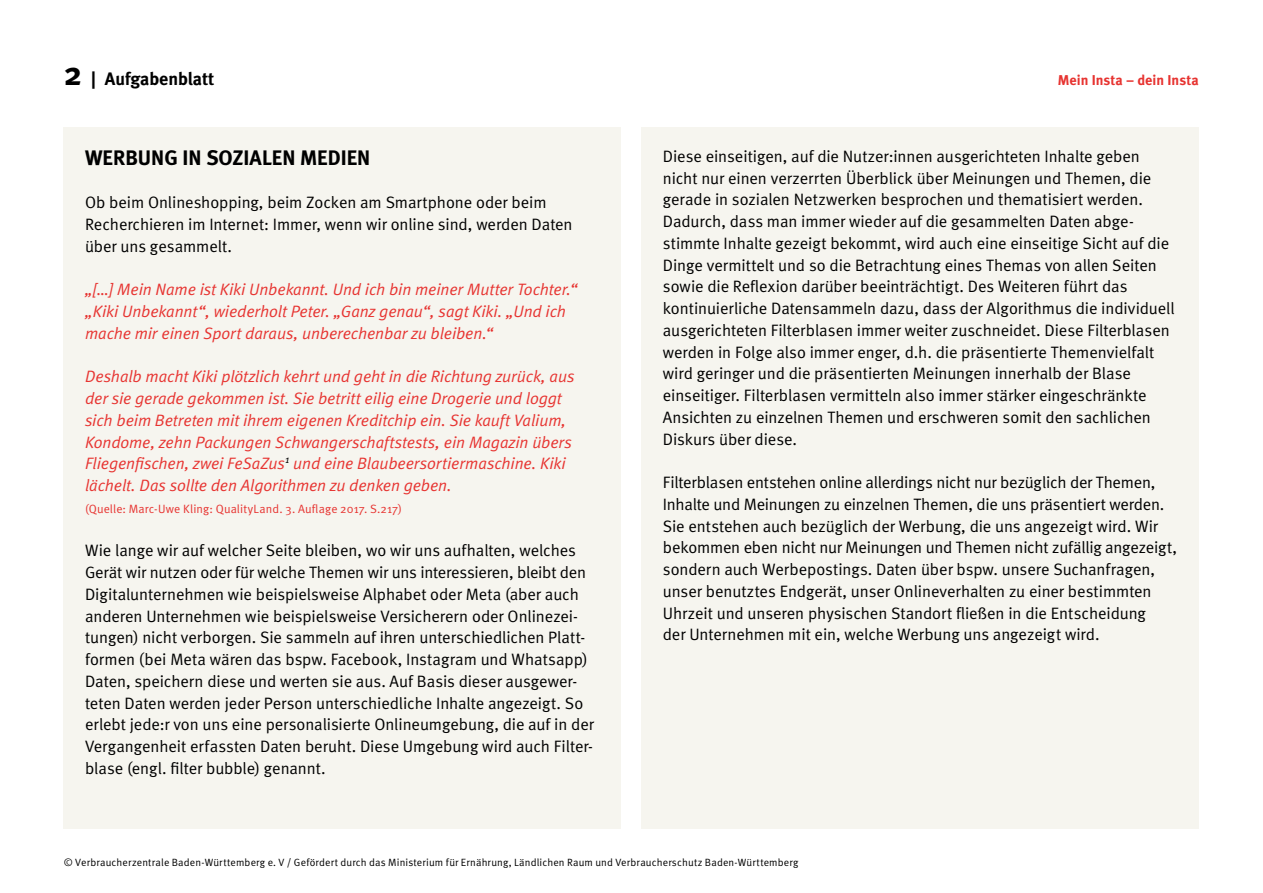
<style>
.page{position:relative;width:1263px;height:893px;background:#fff}
.page>*{position:absolute;margin:0;border:0;box-sizing:border-box;transform-origin:0 0}
.t1{font:700 21px "Meta";color:#000}
.t2{font:700 18px "Meta";color:#000}
.t3{font:16.5px/21.8px "Meta Normal";letter-spacing:-.005em;color:#000}
.t4{font:italic 16.5px/21.8px "Meta Normal";letter-spacing:-.005em;color:#e73431}
.t5{font:700 14.25px "Meta";letter-spacing:.005em;color:#e73431}
.t6{font:12px "Meta Normal";letter-spacing:.01em;color:#e73431}
.t7{font:10.5px "Meta Normal";letter-spacing:.015em;color:#000}
.s1{font-size:33px}
</style>
<div class="page">
<div style="left:64px;top:128px;width:557px;height:701px;background:#f6f5ef"></div>
<div style="left:642px;top:128px;width:557px;height:701px;background:#f6f5ef"></div>
<p class="t2" style="left:64px;top:68px;width:152px"><span class="s1">2</span> | Aufgabenblatt</p>
<p class="t5" style="left:1058px;top:72px;width:142px">Mein Insta – dein Insta</p>
<p class="t1" style="left:85px;top:145px;width:287px">WERBUNG IN SOZIALEN MEDIEN</p>
<p class="t3" style="left:85px;top:192px;width:489px">Ob beim Onlineshopping, beim Zocken am Smartphone oder beim<br>Recherchieren im Internet: Immer, wenn wir online sind, werden Daten über uns gesammelt.</p>
<p class="t4" style="left:85px;top:279px;width:494px">„[…] Mein Name ist Kiki Unbekannt. Und ich bin meiner Mutter Tochter.“ „Kiki Unbekannt“, wiederholt Peter. „Ganz genau“, sagt Kiki. „Und ich mache mir einen Sport daraus, unberechenbar zu bleiben.“</p>
<p class="t4" style="left:85px;top:366px;width:491px">Deshalb macht Kiki plötzlich kehrt und geht in die Richtung zurück, aus der sie gerade gekommen ist. Sie betritt eilig eine Drogerie und loggt sich beim Betreten mit ihrem eigenen Kreditchip ein. Sie kauft Valium, Kondome, zehn Packungen Schwangerschaftstests, ein Magazin übers Fliegenfischen, zwei FeSaZus<sup>1</sup> und eine Blaubeersortiermaschine. Kiki lächelt. Das sollte den Algorithmen zu denken geben.</p>
<p class="t6" style="left:85px;top:502px;width:318px">(Quelle: Marc-Uwe Kling: QualityLand. 3. Auflage 2017. S.217)</p>
<p class="t3" style="left:85px;top:540px;width:510px">Wie lange wir auf welcher Seite bleiben, wo wir uns aufhalten, welches Gerät wir nutzen oder für welche Themen wir uns interessieren, bleibt den Digitalunternehmen wie beispielsweise Alphabet oder Meta (aber auch anderen Unternehmen wie beispielsweise Versicherern oder Onlinezei&shy;tungen) nicht verborgen. Sie sammeln auf ihren unterschiedlichen Platt&shy;formen (bei Meta wären das bspw. Facebook, Instagram und Whatsapp)<br>Daten, speichern diese und werten sie aus. Auf Basis dieser ausgewer&shy;teten Daten werden jeder Person unterschiedliche Inhalte angezeigt. So erlebt jede:r von uns eine personalisierte Onlineumgebung, die auf in der Vergangenheit erfassten Daten beruht. Diese Umgebung wird auch Filter&shy;blase (engl. filter bubble) genannt.</p>
<p class="t3" style="left:663px;top:145px;width:513px">Diese einseitigen, auf die Nutzer:innen ausgerichteten Inhalte geben nicht nur einen verzerrten Überblick über Meinungen und Themen, die gerade in sozialen Netzwerken besprochen und thematisiert werden.<br>Dadurch, dass man immer wieder auf die gesammelten Daten abge&shy;stimmte Inhalte gezeigt bekommt, wird auch eine einseitige Sicht auf die Dinge vermittelt und so die Betrachtung eines Themas von allen Seiten sowie die Reflexion darüber beeinträchtigt. Des Weiteren führt das kontinuierliche Datensammeln dazu, dass der Algorithmus die individuell ausgerichteten Filterblasen immer weiter zuschneidet. Diese Filterblasen werden in Folge also immer enger, d.h. die präsentierte Themenvielfalt wird geringer und die präsentierten Meinungen innerhalb der Blase einseitiger. Filterblasen vermitteln also immer stärker eingeschränkte Ansichten zu einzelnen Themen und erschweren somit den sachlichen Diskurs über diese.</p>
<p class="t3" style="left:663px;top:471px;width:516px">Filterblasen entstehen online allerdings nicht nur bezüglich der Themen, Inhalte und Meinungen zu einzelnen Themen, die uns präsentiert werden.<br>Sie entstehen auch bezüglich der Werbung, die uns angezeigt wird. Wir bekommen eben nicht nur Meinungen und Themen nicht zufällig angezeigt, sondern auch Werbepostings. Daten über bspw. unsere Suchanfragen, unser benutztes Endgerät, unser Onlineverhalten zu einer bestimmten Uhrzeit und unseren physischen Standort fließen in die Entscheidung<br>der Unternehmen mit ein, welche Werbung uns angezeigt wird.</p>
<p class="t7" style="left:64px;top:856px;width:736px">© Verbraucherzentrale Baden-Württemberg e. V / Gefördert durch das Ministerium für Ernährung, Ländlichen Raum und Verbraucherschutz Baden-Württemberg</p>
</div>
